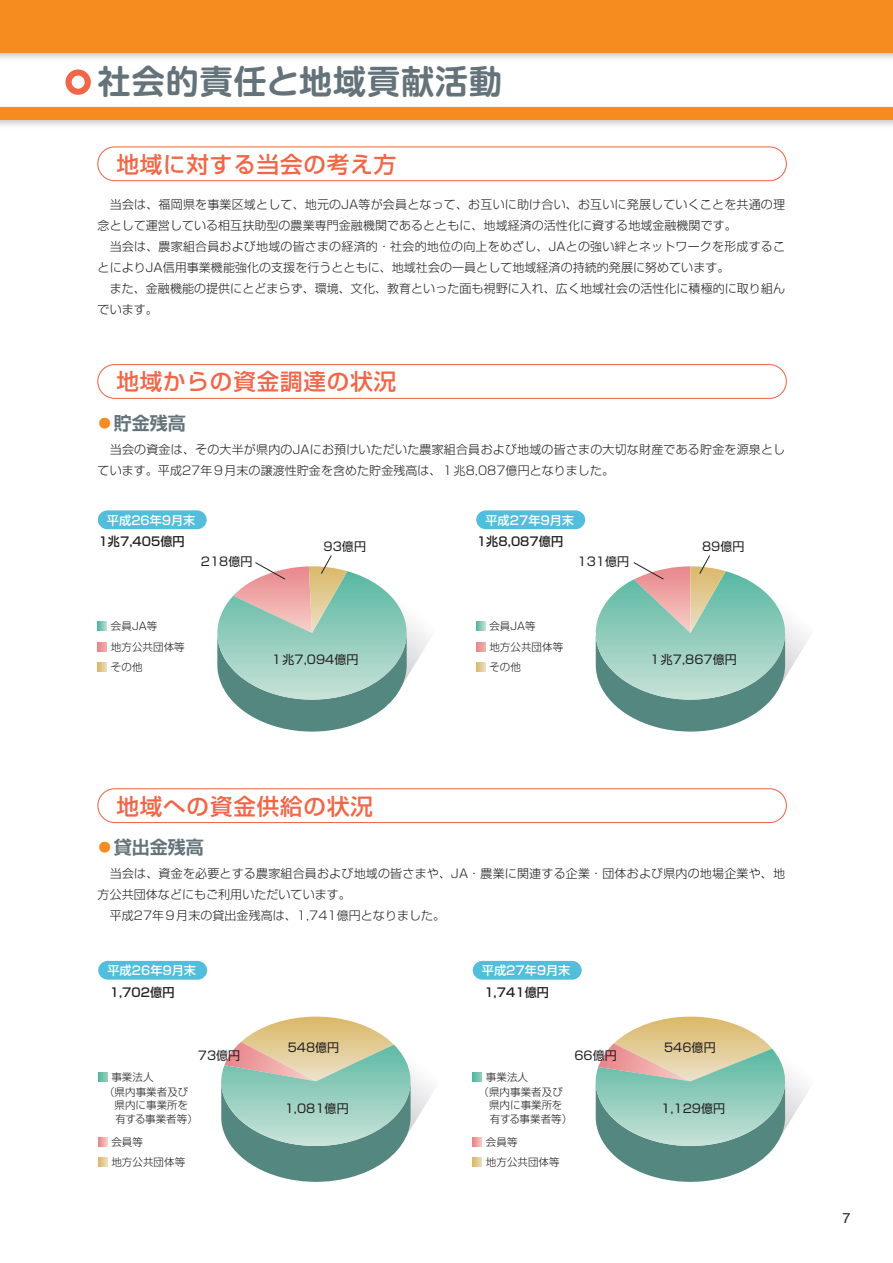
<style>
.page{position:relative;width:893px;height:1263px;background:#fff}
.page>*{position:absolute;margin:0;border:0;box-sizing:border-box;transform-origin:0 0}
.t1{font:700 33px "Shin M Go Pro De";letter-spacing:.03em;color:#64737a}
.t2{font:500 22.5px "Shin Go Pro";letter-spacing:.04em;color:#f26648}
.t3{font:700 18px "Shin Go Pro De";color:#64737a}
.t4{font:14.25px "Helvetica";color:#231f20}
.t5{font:500 12.15px "Shin Go Pro";letter-spacing:.005em;color:#fff}
.t6{font:500 12.15px "Shin Go Pro";letter-spacing:.005em;color:#231f20}
.t7{font:300 12px/21px "Shin Go Pro";letter-spacing:.005em;color:#231f20}
.t8{font:12px "Shin Go Pro";letter-spacing:.005em;color:#231f20}
.t9{font:300 10.5px/20.1px "Shin Go Pro";letter-spacing:.005em;color:#231f20}
.s1{color:#f68b1f}
</style>
<div class="page">
<div style="left:0;top:107px;width:893px;height:13px;background:#f68b1f"></div>
<div style="left:0;top:0;width:893px;height:53px;background:#f68b1f"></div>
<svg style="left:65px;top:69px;width:26px;height:26px"></svg>
<div style="left:476px;top:510px;width:109px;height:19px;background:#52bedb;border-radius:10px"></div>
<svg style="left:476px;top:622px;width:9px;height:9px"></svg>
<svg style="left:476px;top:642px;width:9px;height:9px"></svg>
<svg style="left:476px;top:662px;width:9px;height:9px"></svg>
<div style="left:98px;top:510px;width:109px;height:19px;background:#52bedb;border-radius:10px"></div>
<svg style="left:98px;top:622px;width:9px;height:9px"></svg>
<svg style="left:98px;top:642px;width:9px;height:9px"></svg>
<svg style="left:98px;top:662px;width:9px;height:9px"></svg>
<svg style="left:473px;top:1072px;width:9px;height:9px"></svg>
<svg style="left:473px;top:1138px;width:9px;height:9px"></svg>
<svg style="left:473px;top:1158px;width:9px;height:9px"></svg>
<svg style="left:221px;top:1016px;width:213px;height:166px"></svg>
<svg style="left:98px;top:1072px;width:9px;height:9px"></svg>
<svg style="left:98px;top:1138px;width:9px;height:9px"></svg>
<svg style="left:98px;top:1158px;width:9px;height:9px"></svg>
<svg style="left:595px;top:1016px;width:214px;height:166px"></svg>
<div style="left:97px;top:146px;width:690px;height:35px;border:1px solid #f26648;border-radius:17px"></div>
<div style="left:97px;top:364px;width:690px;height:35px;border:1px solid #f26648;border-radius:17px"></div>
<div style="left:97px;top:788px;width:690px;height:35px;border:1px solid #f26648;border-radius:17px"></div>
<div style="left:473px;top:961px;width:109px;height:19px;background:#52bedb;border-radius:10px"></div>
<div style="left:98px;top:961px;width:109px;height:19px;background:#52bedb;border-radius:10px"></div>
<svg style="left:595px;top:555px;width:214px;height:177px"></svg>
<svg style="left:217px;top:555px;width:213px;height:177px"></svg>
<h1 class="t1" style="left:98px;top:55px;width:406px">社会的責任と地域貢献活動</h1>
<h2 class="t2" style="left:116px;top:146px;width:281px">地域に対する当会の考え方</h2>
<p class="t7" style="left:98px;top:192px;width:689px">　当会は、福岡県を事業区域として、地元のJA等が会員となって、お互いに助け合い、お互いに発展していくことを共通の理念として運営している相互扶助型の農業専門金融機関であるとともに、地域経済の活性化に資する地域金融機関です。<br>　当会は、農家組合員および地域の皆さまの経済的・社会的地位の向上をめざし、JAとの強い絆とネットワークを形成することによりJA信用事業機能強化の支援を行うとともに、地域社会の一員として地域経済の持続的発展に努めています。<br>　また、金融機能の提供にとどまらず、環境、文化、教育といった面も視野に入れ、広く地域社会の活性化に積極的に取り組んでいます。</p>
<h2 class="t2" style="left:116px;top:363px;width:281px">地域からの資金調達の状況</h2>
<h3 class="t3" style="left:96px;top:409px;width:92px"><span class="s1">●</span>貯金残高</h3>
<p class="t7" style="left:98px;top:438px;width:689px">　当会の資金は、その大半が県内のJAにお預けいただいた農家組合員および地域の皆さまの大切な財産である貯金を源泉としています。平成27年９月末の譲渡性貯金を含めた貯金残高は、１兆8,087億円となりました。</p>
<p class="t5" style="left:107px;top:510px;width:90px">平成26年９月末</p>
<p class="t6" style="left:97px;top:531px;width:89px">１兆7,405億円</p>
<p class="t8" style="left:324px;top:536px;width:44px">93億円</p>
<p class="t5" style="left:485px;top:510px;width:90px">平成27年９月末</p>
<p class="t6" style="left:476px;top:531px;width:89px">１兆8,087億円</p>
<p class="t8" style="left:702px;top:536px;width:44px">89億円</p>
<p class="t8" style="left:201px;top:552px;width:53px">218億円</p>
<p class="t8" style="left:578px;top:552px;width:53px">131億円</p>
<p class="t9" style="left:111px;top:615px;width:75px">会員JA等<br>地方公共団体等その他</p>
<p class="t8" style="left:270px;top:649px;width:90px">１兆7,094億円</p>
<p class="t9" style="left:489px;top:615px;width:75px">会員JA等<br>地方公共団体等その他</p>
<p class="t8" style="left:649px;top:649px;width:90px">１兆7,867億円</p>
<h2 class="t2" style="left:116px;top:787px;width:258px">地域への資金供給の状況</h2>
<h3 class="t3" style="left:96px;top:833px;width:109px"><span class="s1">●</span>貸出金残高</h3>
<p class="t7" style="left:98px;top:862px;width:689px">　当会は、資金を必要とする農家組合員および地域の皆さまや、JA・農業に関連する企業・団体および県内の地場企業や、地方公共団体などにもご利用いただいています。<br>　平成27年９月末の貸出金残高は、1,741億円となりました。</p>
<p class="t5" style="left:107px;top:961px;width:90px">平成26年９月末</p>
<p class="t5" style="left:482px;top:961px;width:90px">平成27年９月末</p>
<p class="t6" style="left:110px;top:982px;width:66px">1,702億円</p>
<p class="t6" style="left:484px;top:982px;width:66px">1,741億円</p>
<p class="t8" style="left:198px;top:1045px;width:44px">73億円</p>
<p class="t8" style="left:288px;top:1037px;width:53px">548億円</p>
<p class="t8" style="left:574px;top:1045px;width:44px">66億円</p>
<p class="t8" style="left:664px;top:1038px;width:53px">546億円</p>
<p class="t9" style="left:104px;top:1068px;width:86px;line-height:15px;text-indent:7px">事業法人<br>（県内事業者及び</p>
<p class="t9" style="left:115px;top:1097px;width:85px;line-height:13.5px">県内に事業所を有する事業者等）</p>
<p class="t9" style="left:111px;top:1131px;width:75px">会員等<br>地方公共団体等</p>
<p class="t8" style="left:285px;top:1098px;width:65px">1,081億円</p>
<p class="t9" style="left:478px;top:1068px;width:86px;line-height:15px;text-indent:7px">事業法人<br>（県内事業者及び</p>
<p class="t9" style="left:489px;top:1097px;width:85px;line-height:13.5px">県内に事業所を有する事業者等）</p>
<p class="t9" style="left:486px;top:1131px;width:75px">会員等<br>地方公共団体等</p>
<p class="t8" style="left:661px;top:1099px;width:65px">1,129億円</p>
<p class="t4" style="left:842px;top:1207px;width:9px">7</p>
</div>
